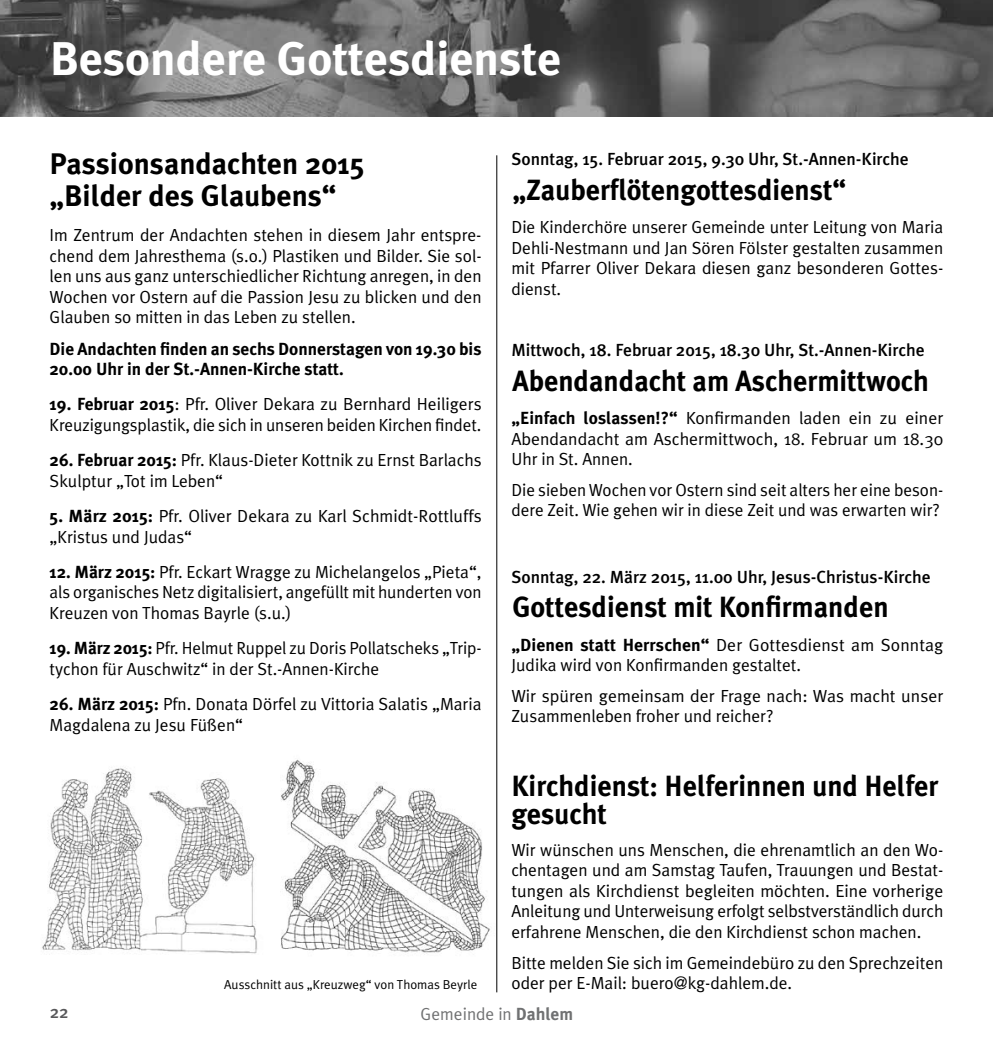
<style>
.page{position:relative;width:993px;height:1042px;background:#fff}
.page>*{position:absolute;margin:0;border:0;box-sizing:border-box;transform-origin:0 0}
.t1{font:700 47.25px "Meta Plus";color:#fff}
.t2{font:700 29.75px/31.5px "Meta Plus";color:#000}
.t3{font:700 29.22px/28px "Meta Plus";color:#000;scale:.96 1}
.t4{font:17.5px/20.5px "Meta Plus Normal";color:#000}
.t5{font:500 17.5px "Meta Plus";color:#000}
.t6{font:700 17.5px/20.5px "Meta Plus";color:#000}
.t7{font:17.5px "Meta Plus Normal";color:#707172}
.t8{font:500 17.5px "Meta Plus";color:#58585a}
.t9{font:12.95px "Meta Plus Normal";color:#000}
.s1{font-family:"Meta Plus";font-weight:700}
</style>
<div class="page">
<img style="left:0;top:0;width:992px;height:116px">
<img style="left:281px;top:748px;width:217px;height:220px">
<img style="left:42px;top:768px;width:216px;height:186px">
<hr style="left:496px;top:155px;width:1px;height:837px;background:#000">
<h1 class="t1" style="left:50px;top:31px;width:513px">Besondere Gottesdienste</h1>
<h2 class="t2" style="left:50px;top:148px;width:316px">Passionsandachten 2015 „Bilder des Glaubens“</h2>
<p class="t4" style="left:50px;top:225px;width:433px;text-align:justify">Im Zentrum der Andachten stehen in diesem Jahr entspre&shy;chend dem Jahresthema (s.o.) Plastiken und Bilder. Sie sol&shy;len uns aus ganz unterschiedlicher Richtung anregen, in den Wochen vor Ostern auf die Passion Jesu zu blicken und den Glauben so mitten in das Leben zu stellen.</p>
<p class="t6" style="left:50px;top:338px;width:433px">Die Andachten finden an sechs Donnerstagen von 19.30 bis<br>20.00 Uhr in der St.-Annen-Kirche statt.</p>
<p class="t4" style="left:50px;top:394px;width:433px"><span class="s1">19. Februar 2015</span>: Pfr. Oliver Dekara zu Bernhard Heiligers<br>Kreuzigungsplastik, die sich in unseren beiden Kirchen findet.</p>
<p class="t4" style="left:50px;top:450px;width:433px"><span class="s1">26. Februar 2015:</span> Pfr. Klaus-Dieter Kottnik zu Ernst Barlachs<br>Skulptur „Tot im Leben“</p>
<p class="t4" style="left:50px;top:506px;width:433px"><span class="s1">5. März 2015:</span> Pfr. Oliver Dekara zu Karl Schmidt-Rottluffs „Kristus und Judas“</p>
<p class="t4" style="left:50px;top:561px;width:433px;text-align:justify"><span class="s1">12. März 2015:</span> Pfr. Eckart Wragge zu Michelangelos „Pieta“, als organisches Netz digitalisiert, angefüllt mit hunderten von Kreuzen von Thomas Bayrle (s.u.)</p>
<p class="t4" style="left:50px;top:638px;width:433px"><span class="s1">19. März 2015:</span> Pfr. Helmut Ruppel zu Doris Pollatscheks „Trip&shy;tychon für Auschwitz“ in der St.-Annen-Kirche</p>
<p class="t4" style="left:50px;top:693px;width:433px"><span class="s1">26. März 2015:</span> Pfn. Donata Dörfel zu Vittoria Salatis „Maria<br>Magdalena zu Jesu Füßen“</p>
<p class="t9" style="left:224px;top:977px;width:254px">Ausschnitt aus „Kreuzweg“ von Thomas Beyrle</p>
<p class="t5" style="left:511px;top:149px;width:399px">Sonntag, 15. Februar 2015, 9.30 Uhr, St.-Annen-Kirche</p>
<h3 class="t3" style="left:512px;top:175px;width:349px">„Zauberflötengottesdienst“</h3>
<p class="t4" style="left:511px;top:217px;width:433px;text-align:justify">Die Kinderchöre unserer Gemeinde unter Leitung von Maria Dehli-Nestmann und Jan Sören Fölster gestalten zusammen mit Pfarrer Oliver Dekara diesen ganz besonderen Gottes&shy;dienst.</p>
<p class="t5" style="left:511px;top:340px;width:414px">Mittwoch, 18. Februar 2015, 18.30 Uhr, St.-Annen-Kirche</p>
<h3 class="t3" style="left:512px;top:366px;width:435px">Abendandacht am Aschermittwoch</h3>
<p class="t4" style="left:511px;top:408px;width:433px;text-align:justify"><span class="s1">„Einfach loslassen!?“</span> Konfirmanden laden ein zu einer Abendandacht am Aschermittwoch, 18. Februar um 18.30<br>Uhr in St. Annen.</p>
<p class="t4" style="left:511px;top:479px;width:433px">Die sieben Wochen vor Ostern sind seit alters her eine beson&shy;dere Zeit. Wie gehen wir in diese Zeit und was erwarten wir?</p>
<p class="t5" style="left:511px;top:566px;width:420px">Sonntag, 22. März 2015, 11.00 Uhr, Jesus-Christus-Kirche</p>
<h3 class="t3" style="left:512px;top:593px;width:393px">Gottesdienst mit Konfirmanden</h3>
<p class="t4" style="left:511px;top:634px;width:433px"><span class="s1">„Dienen statt Herrschen“</span> Der Gottesdienst am Sonntag<br>Judika wird von Konfirmanden gestaltet.</p>
<p class="t4" style="left:511px;top:685px;width:433px">Wir spüren gemeinsam der Frage nach: Was macht unser<br>Zusammen leben froher und reicher?</p>
<h3 class="t3" style="left:511px;top:771px;width:446px">Kirchdienst: Helferinnen und Helfer gesucht</h3>
<p class="t4" style="left:511px;top:839px;width:433px;text-align:justify">Wir wünschen uns Menschen, die ehrenamtlich an den Wo&shy;chentagen und am Samstag Taufen, Trauungen und Bestat&shy;tungen als Kirchdienst begleiten möchten. Eine vorherige Anleitung und Unterweisung erfolgt selbstverständlich durch erfahrene Menschen, die den Kirchdienst schon machen.</p>
<p class="t4" style="left:511px;top:952px;width:433px">Bitte melden Sie sich im Gemeindebüro zu den Sprechzeiten oder per E-Mail: buero@kg-dahlem.de.</p>
<p class="t8" style="left:50px;top:1002px;width:20px">22</p>
<p class="t7" style="left:420px;top:1004px;width:154px">Gemeinde in <span class="s1">Dahlem</span></p>
</div>
